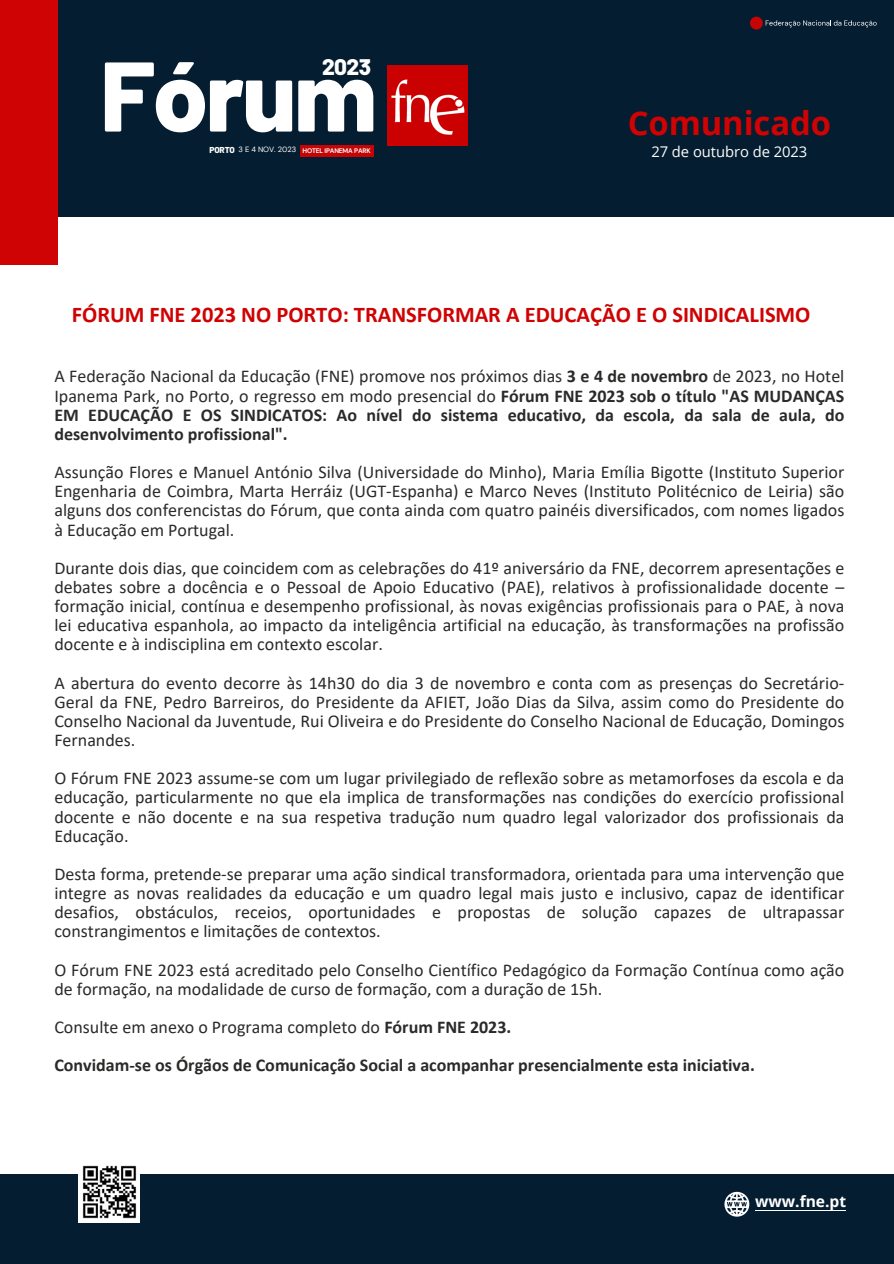
<style>
.page{position:relative;width:894px;height:1264px;background:#fff}
.page>*{position:absolute;margin:0;border:0;box-sizing:border-box;transform-origin:0 0}
.t1{font:800 98.7px "Barlow";letter-spacing:-.02em;color:#fff}
.t2{font:700 32.7px "Open Sans";letter-spacing:-.005em;color:#cf0303}
.t3{font:700 22.5px "Calibri";color:#cf0303}
.t4{font:800 22.5px "Barlow";color:#fff}
.t5{font:18px/19.2px "Calibri";color:#2b2a29;text-align:justify}
.t6{font:700 18px/19.2px "Calibri";color:#2b2a29;text-align:justify}
.t7{font:700 15.6px "Open Sans";color:#fefefe}
.t8{font:14.7px "Open Sans";letter-spacing:-.005em;color:#fff}
.t9{font:800 8.55px "Barlow";letter-spacing:-.02em;color:#fff}
.t10{font:7.65px "DM Sans";color:#fff}
.t11{font:700 6.6px "DM Sans";letter-spacing:-.02em;color:#fff}
.s1{font-weight:400}
.s2{font-weight:700}
</style>
<div class="page">
<div style="left:0;top:0;width:893px;height:216px;background:#051d30"></div>
<div style="left:0;top:0;width:57px;height:265px;background:#cf0303"></div>
<div style="left:0;top:1174px;width:893px;height:89px;background:#051d30"></div>
<hr style="left:755px;top:1209px;width:90px;height:1px;background:#fefefe">
<svg style="left:724px;top:1191px;width:25px;height:25px"></svg>
<div style="left:78px;top:1170px;width:61px;height:52px;background:#fefefe"></div>
<img style="left:82px;top:1165px;width:55px;height:54px">
<div style="left:749px;top:17px;width:13px;height:13px;background:#c60405;border-radius:50%"></div>
<svg style="left:765px;top:20px;width:111px;height:7px"></svg>
<img style="left:387px;top:66px;width:80px;height:80px">
<div style="left:300px;top:145px;width:73px;height:12px;background:#c60405"></div>
<p class="t4" style="left:322px;top:53px;width:51px">2023</p>
<p class="t1" style="left:100px;top:33px;width:278px">Fórum</p>
<p class="t9" style="left:209px;top:144px;width:27px">PORTO</p>
<p class="t10" style="left:238px;top:145px;width:59px">3 E 4 NOV. 2023</p>
<p class="t11" style="left:302px;top:146px;width:70px">HOTEL IPANEMA PARK</p>
<p class="t2" style="left:627px;top:100px;width:205px">Comunicado</p>
<p class="t8" style="left:651px;top:141px;width:157px">27 de outubro de 2023</p>
<p class="t3" style="left:72px;top:305px;width:740px">FÓRUM FNE 2023 NO PORTO: TRANSFORMAR A EDUCAÇÃO E O SINDICALISMO</p>
<p class="t6" style="left:54px;top:368px;width:791px"><span class="s1">A Federação Nacional da Educação (FNE) promove nos próximos dias</span> 3 e 4 de novembro <span class="s1">de 2023, no Hotel Ipanema Park, no Porto, o regresso em modo presencial do</span> Fórum FNE 2023 sob o título "AS MUDANÇAS EM EDUCAÇÃO E OS SINDICATOS: Ao nível do sistema educativo, da escola, da sala de aula, do desenvolvimento profissional".</p>
<p class="t5" style="left:54px;top:464px;width:791px">Assunção Flores e Manuel António Silva (Universidade do Minho), Maria Emília Bigotte (Instituto Superior Engenharia de Coimbra, Marta Herráiz (UGT-Espanha) e Marco Neves (Instituto Politécnico de Leiria) são alguns dos conferencistas do Fórum, que conta ainda com quatro painéis diversificados, com nomes ligados à Educação em Portugal.</p>
<p class="t5" style="left:54px;top:559px;width:791px">Durante dois dias, que coincidem com as celebrações do 41º aniversário da FNE, decorrem apresentações e debates sobre a docência e o Pessoal de Apoio Educativo (PAE), relativos à profissionalidade docente – formação inicial, contínua e desempenho profissional, às novas exigências profissionais para o PAE, à nova lei educativa espanhola, ao impacto da inteligência artificial na educação, às transformações na profissão docente e à indisciplina em contexto escolar.</p>
<p class="t5" style="left:54px;top:674px;width:791px">A abertura do evento decorre às 14h30 do dia 3 de novembro e conta com as presenças do Secretário-Geral da FNE, Pedro Barreiros, do Presidente da AFIET, João Dias da Silva, assim como do Presidente do Conselho Nacional da Juventude, Rui Oliveira e do Presidente do Conselho Nacional de Educação, Domingos Fernandes.</p>
<p class="t5" style="left:54px;top:770px;width:791px">O Fórum FNE 2023 assume-se com um lugar privilegiado de reflexão sobre as metamorfoses da escola e da educação, particularmente no que ela implica de transformações nas condições do exercício profissional docente e não docente e na sua respetiva tradução num quadro legal valorizador dos profissionais da Educação.</p>
<p class="t5" style="left:54px;top:865px;width:791px">Desta forma, pretende-se preparar uma ação sindical transformadora, orientada para uma intervenção que integre as novas realidades da educação e um quadro legal mais justo e inclusivo, capaz de identificar desafios, obstáculos, receios, oportunidades e propostas de solução capazes de ultrapassar constrangimentos e limitações de contextos.</p>
<p class="t5" style="left:54px;top:961px;width:791px">O Fórum FNE 2023 está acreditado pelo Conselho Científico Pedagógico da Formação Contínua como ação de formação, na modalidade de curso de formação, com a duração de 15h.</p>
<p class="t5" style="left:54px;top:1018px;width:458px">Consulte em anexo o Programa completo do <span class="s2">Fórum FNE 2023.</span></p>
<p class="t6" style="left:54px;top:1057px;width:701px">Convidam-se os Órgãos de Comunicação Social a acompanhar presencialmente esta iniciativa.</p>
<p class="t7" style="left:755px;top:1190px;width:93px">www.fne.pt</p>
</div>
